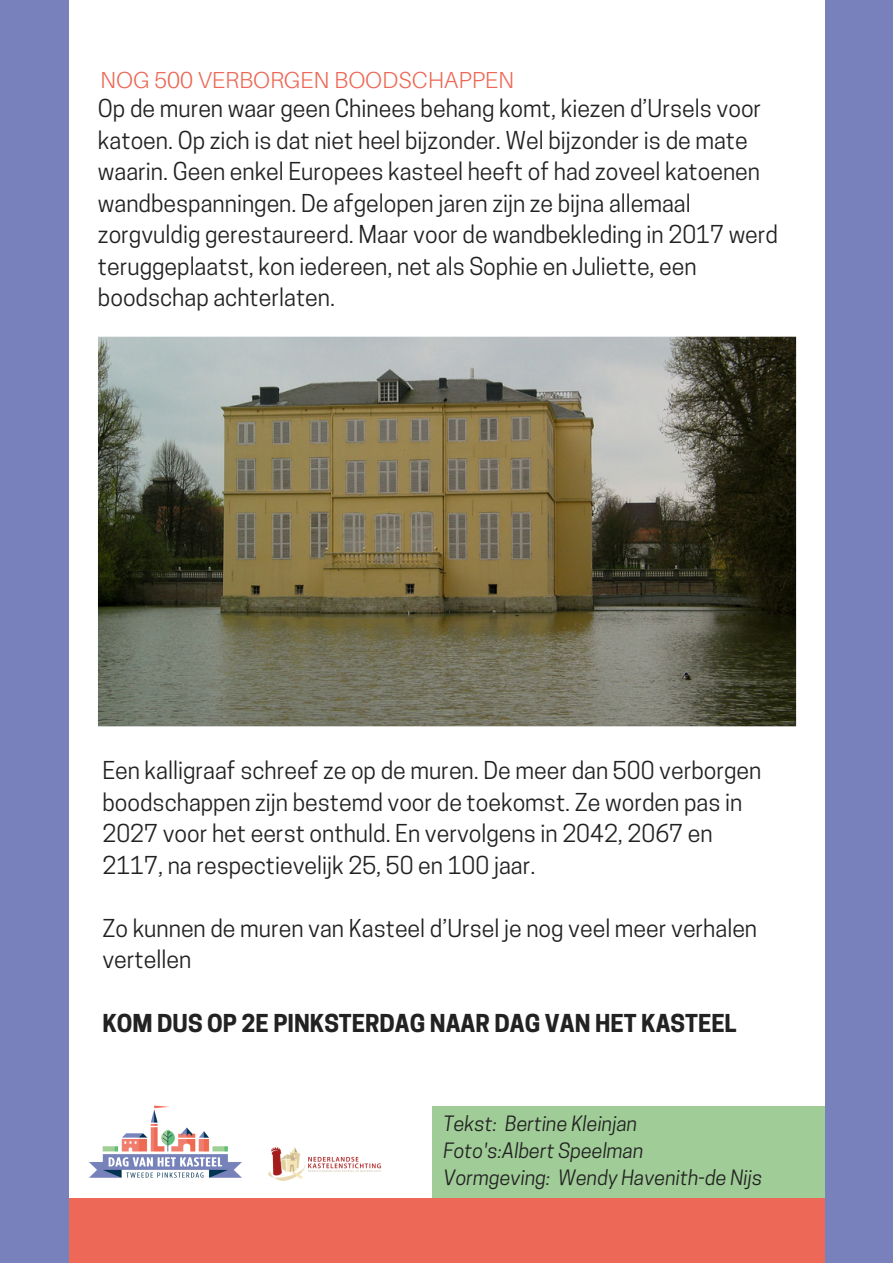
<style>
.page{position:relative;width:893px;height:1263px;background:#fff}
.page>*{position:absolute;margin:0;border:0;box-sizing:border-box;transform-origin:0 0}
.t1{font:23.25px/31.5px "Cooper Hewitt";color:#222}
.t2{font:700 23.25px "Cooper Hewitt";color:#222}
.t3{font:300 23.25px "Aileron";color:#ed6856}
.t4{font:italic 19.8px/27px "Cooper Hewitt";color:#222}
</style>
<div class="page">
<div style="left:432px;top:1107px;width:393px;height:156px;background:#a0cc97"></div>
<div style="left:0;top:1198px;width:893px;height:65px;background:#ed6856"></div>
<img style="left:89px;top:1105px;width:153px;height:73px">
<img style="left:98px;top:337px;width:698px;height:389px">
<div style="left:825px;top:0;width:68px;height:1263px;background:#7881bc"></div>
<div style="left:0;top:0;width:69px;height:1263px;background:#7881bc"></div>
<img style="left:268px;top:1147px;width:114px;height:33px">
<p class="t3" style="left:100px;top:66px;width:415px">NOG 500 VERBORGEN BOODSCHAPPEN</p>
<p class="t1" style="left:98px;top:96px;width:682px">Op de muren waar geen Chinees behang komt, kiezen d’Ursels voor katoen. Op zich is dat niet heel bijzonder. Wel bijzonder is de mate waarin. Geen enkel Europees kasteel heeft of had zoveel katoenen wandbespanningen. De afgelopen jaren zijn ze bijna allemaal zorgvuldig gerestaureerd. Maar voor de wandbekleding in 2017 werd teruggeplaatst, kon iedereen, net als Sophie en Juliette, een boodschap achterlaten.</p>
<p class="t1" style="left:102px;top:758px;width:660px">Een kalligraaf schreef ze op de muren. De meer dan 500 verborgen boodschappen zijn bestemd voor de toekomst. Ze worden pas in 2027 voor het eerst onthuld. En vervolgens in 2042, 2067 en 2117, na respectievelijk 25, 50 en 100 jaar.</p>
<p class="t1" style="left:102px;top:915px;width:656px">Zo kunnen de muren van Kasteel d’Ursel je nog veel meer verhalen vertellen</p>
<p class="t2" style="left:102px;top:1014px;width:636px">KOM DUS OP 2E PINKSTERDAG NAAR DAG VAN HET KASTEEL</p>
<p class="t4" style="left:444px;top:1112px;width:320px">Tekst: Bertine Kleinjan<br>Foto's:Albert Speelman<br>Vormgeving: Wendy Havenith-de Nijs</p>
</div>
